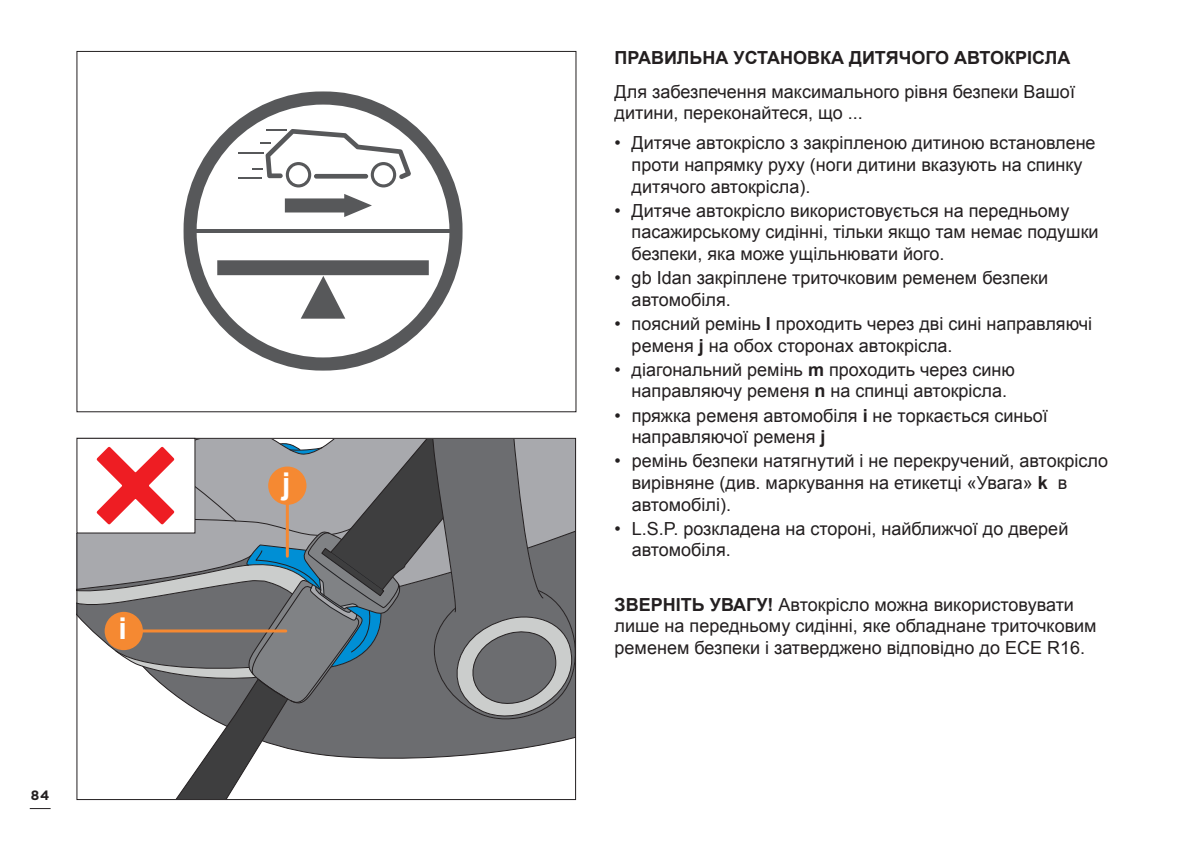
<style>
.page{position:relative;width:1191px;height:851px;background:#fff}
.page>*{position:absolute;margin:0;border:0;box-sizing:border-box;transform-origin:0 0}
.t1{font:700 30px "Arial";color:#fff}
.t2{font:18px/21.6px "Arial";color:#231f20}
.t3{font:700 18px "Arial";color:#231f20}
.t4{font:700 13.5px "Gotham";color:#231f20}
.s1{font-weight:700}
</style>
<div class="page">
<hr style="left:30px;top:807px;width:21px;height:2px;background:#231f20">
<svg style="left:77px;top:439px;width:498px;height:359px"></svg>
<svg style="left:183px;top:91px;width:280px;height:280px"></svg>
<svg style="left:217px;top:260px;width:212px;height:58px"></svg>
<svg style="left:285px;top:194px;width:87px;height:23px"></svg>
<hr style="left:188px;top:229px;width:268px;height:3px;background:#57585a">
<svg style="left:238px;top:129px;width:173px;height:58px"></svg>
<hr style="left:139px;top:629px;width:147px;height:3px;background:#f58932">
<div style="left:105px;top:611px;width:38px;height:39px;background:#f58932;border-radius:50%"></div>
<hr style="left:286px;top:497px;width:3px;height:59px;background:#f58932">
<div style="left:268px;top:466px;width:38px;height:38px;background:#f58932;border-radius:50%"></div>
<p class="t4" style="left:31px;top:786px;width:20px">84</p>
<h1 class="t1" style="left:118px;top:608px;width:10px">i</h1>
<h1 class="t1" style="left:282px;top:463px;width:10px">j</h1>
<p class="t3" style="left:614px;top:46px;width:457px">Правильна установка дитячого автокрісла</p>
<p class="t2" style="left:614px;top:81px;width:462px">Для забезпечення максимального рівня безпеки Вашої дитини, переконайтеся, що ...</p>
<p class="t2" style="left:631px;top:132px;width:465px;text-indent:-17px">• Дитяче автокрісло з закріпленою дитиною встановлене проти напрямку руху (ноги дитини вказують на спинку дитячого автокрісла).</p>
<p class="t2" style="left:631px;top:200px;width:468px;text-indent:-17px">• Дитяче автокрісло використовується на передньому пасажирському сидінні, тільки якщо там немає подушки безпеки, яка може ущільнювати його.</p>
<p class="t2" style="left:631px;top:267px;width:418px;text-indent:-17px">• gb Idan закріплене триточковим ременем безпеки автомобіля.</p>
<p class="t2" style="left:631px;top:313px;width:462px;text-indent:-17px">• поясний ремінь <span class="s1">l</span> проходить через дві сині направляючі ременя <span class="s1">j</span> на обох сторонах автокрісла.</p>
<p class="t2" style="left:614px;top:359px;width:402px;text-align:center">• діагональний ремінь <span class="s1">m</span> проходить через синю направляючу ременя <span class="s1">n</span> на спинці автокрісла.</p>
<p class="t2" style="left:631px;top:404px;width:418px;text-indent:-17px">• пряжка ременя автомобіля <span class="s1">i</span> не торкається синьої направляючої ременя <span class="s1">j</span></p>
<p class="t2" style="left:631px;top:450px;width:478px;text-indent:-17px">• ремінь безпеки натягнутий і не перекручений, автокрісло вирівняне (див. маркування на етикетці «Увага» <span class="s1">k</span> в автомобілі).</p>
<p class="t2" style="left:631px;top:517px;width:438px;text-indent:-17px">• L.S.P. розкладена на стороні, найближчої до дверей автомобіля.</p>
<p class="t2" style="left:614px;top:593px;width:483px"><span class="s1">Зверніть увагу!</span> Автокрісло можна використовувати лише на передньому сидінні, яке обладнане триточковим ременем безпеки і затверджено відповідно до ECE R16.</p>
</div>
